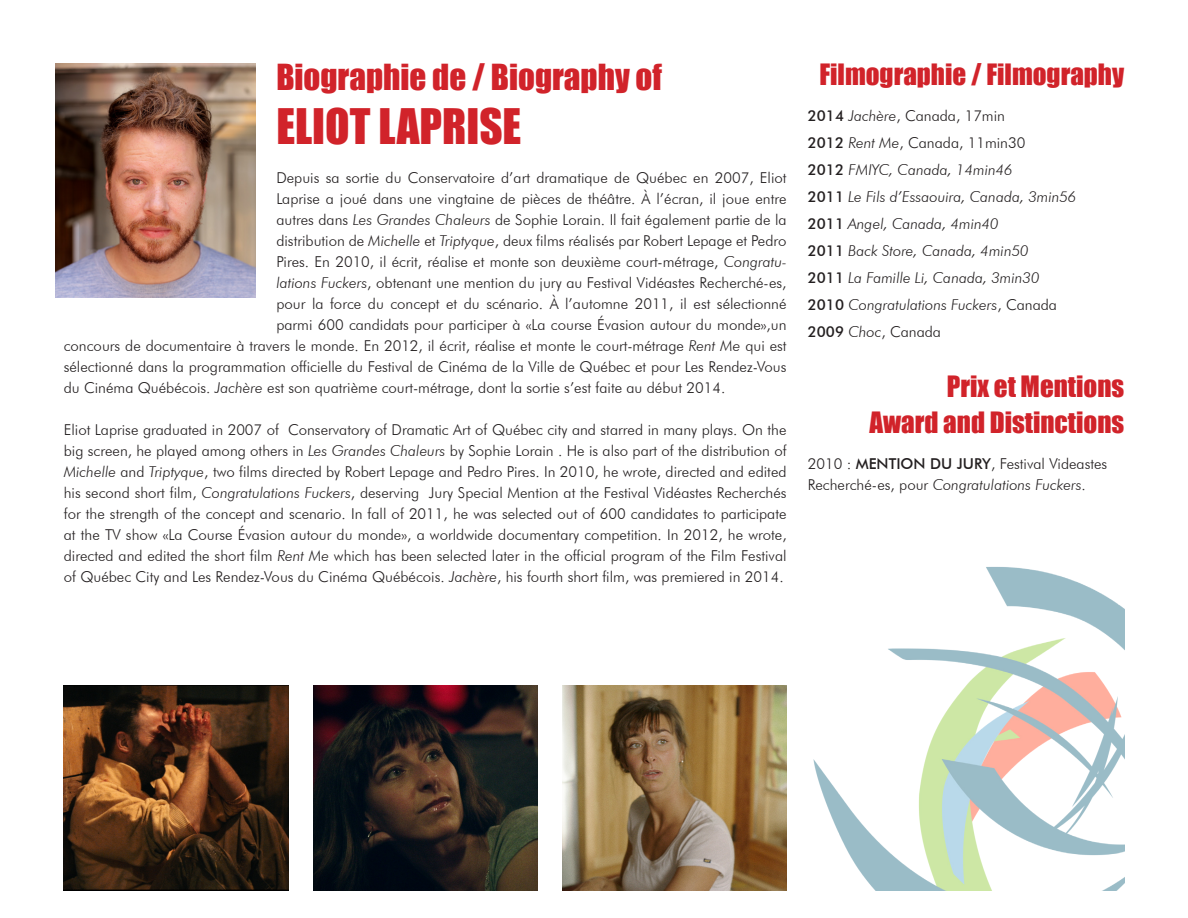
<style>
.page{position:relative;width:1188px;height:918px;background:#fff}
.page>*{position:absolute;margin:0;border:0;box-sizing:border-box;transform-origin:0 0}
.t1{font:45px "Impact";color:#d1232a}
.t2{font:33px "Impact";color:#d1232a}
.t3{font:27px/36px "Impact";color:#d1232a;text-align:right}
.t4{font:300 15px/21px "Futura BT";color:#231f20}
.t5{font:italic 300 15px/27px "Futura BT";color:#231f20}
.s1{font-style:italic}
.s2{font-weight:500;font-style:normal}
.s3{font-style:normal}
.s4{font-weight:500}
</style>
<div class="page">
<img style="left:562px;top:686px;width:225px;height:205px">
<img style="left:313px;top:686px;width:224px;height:205px">
<img style="left:64px;top:686px;width:224px;height:205px">
<img style="left:55px;top:64px;width:200px;height:234px">
<img style="left:813px;top:567px;width:311px;height:324px">
<h2 class="t2" style="left:276px;top:51px;width:387px">Biographie de / Biography of</h2>
<h1 class="t1" style="left:276px;top:91px;width:246px">ELIOT LAPRISE</h1>
<p class="t4" style="left:276px;top:167px;width:512px">Depuis sa sortie du Conservatoire d’art dramatique de Québec en 2007, Eliot</p>
<p class="t4" style="left:276px;top:188px;width:512px">Laprise a joué dans une vingtaine de pièces de théâtre. À l’écran, il joue entre</p>
<p class="t4" style="left:276px;top:209px;width:512px">autres dans <span class="s1">Les Grandes Chaleurs</span> de Sophie Lorain. Il fait également partie de la</p>
<p class="t4" style="left:276px;top:230px;width:512px">distribution de <span class="s1">Michelle</span> et <span class="s1">Triptyque</span>, deux films réalisés par Robert Lepage et Pedro</p>
<p class="t4" style="left:276px;top:251px;width:512px">Pires. En 2010, il écrit, réalise et monte son deuxième court-métrage, <span class="s1">Congratu-</span></p>
<p class="t4" style="left:276px;top:272px;width:512px"><span class="s1">lations Fuckers</span>, obtenant une mention du jury au Festival Vidéastes Recherché-es,</p>
<p class="t4" style="left:276px;top:293px;width:512px">pour la force du concept et du scénario. À l’automne 2011, il est sélectionné</p>
<p class="t4" style="left:276px;top:314px;width:512px">parmi 600 candidats pour participer à «La course Évasion autour du monde»,un</p>
<p class="t4" style="left:64px;top:335px;width:724px">concours de documentaire à travers le monde. En 2012, il écrit, réalise et monte le court-métrage <span class="s1">Rent Me</span> qui est</p>
<p class="t4" style="left:64px;top:356px;width:724px">sélectionné dans la programmation officielle du Festival de Cinéma de la Ville de Québec et pour Les Rendez-Vous</p>
<p class="t4" style="left:64px;top:377px;width:663px">du Cinéma Québécois. <span class="s1">Jachère</span> est son quatrième court-métrage, dont la sortie s’est faite au début 2014.</p>
<p class="t4" style="left:64px;top:419px;width:724px;text-align:justify">Eliot Laprise graduated in 2007 of Conservatory of Dramatic Art of Québec city and starred in many plays. On the big screen, he played among others in <span class="s1">Les Grandes Chaleurs</span> by Sophie Lorain . He is also part of the distribution of <span class="s1">Michelle</span> and <span class="s1">Triptyque</span>, two films directed by Robert Lepage and Pedro Pires. In 2010, he wrote, directed and edited his second short film, <span class="s1">Congratulations Fuckers</span>, deserving Jury Special Mention at the Festival Vidéastes Recherchés for the strength of the concept and scenario. In fall of 2011, he was selected out of 600 candidates to participate at the TV show «La Course Évasion autour du monde», a worldwide documentary competition. In 2012, he wrote, directed and edited the short film <span class="s1">Rent Me</span> which has been selected later in the official program of the Film Festival of Québec City and Les Rendez-Vous du Cinéma Québécois. <span class="s1">Jachère</span>, his fourth short film, was premiered in 2014.</p>
<h3 class="t3" style="left:820px;top:56px;width:306px">Filmographie / Filmography</h3>
<p class="t5" style="left:808px;top:102px;width:270px"><span class="s2">2014</span> Jachère<span class="s3">, Canada, 17min<br></span><span class="s2">2012</span> Rent Me<span class="s3">, Canada, 11min30<br></span><span class="s2">2012</span> FMIYC, Canada, 14min46<br><span class="s2">2011</span> Le Fils d’Essaouira, Canada, 3min56<br><span class="s2">2011</span> Angel, Canada, 4min40<br><span class="s2">2011</span> Back Store, Canada, 4min50<br><span class="s2">2011</span> La Famille Li, Canada, 3min30<br><span class="s2">2010</span> Congratulations Fuckers<span class="s3">, Canada<br></span><span class="s2">2009</span> Choc<span class="s3">, Canada</span></p>
<h3 class="t3" style="left:869px;top:368px;width:256px">Prix et Mentions<br>Award and Distinctions</h3>
<p class="t4" style="left:808px;top:453px;width:301px">2010 : <span class="s4">MENTION DU JURY</span>, Festival Videastes<br>Recherché-es, pour <span class="s1">Congratulations Fuckers</span>.</p>
</div>
